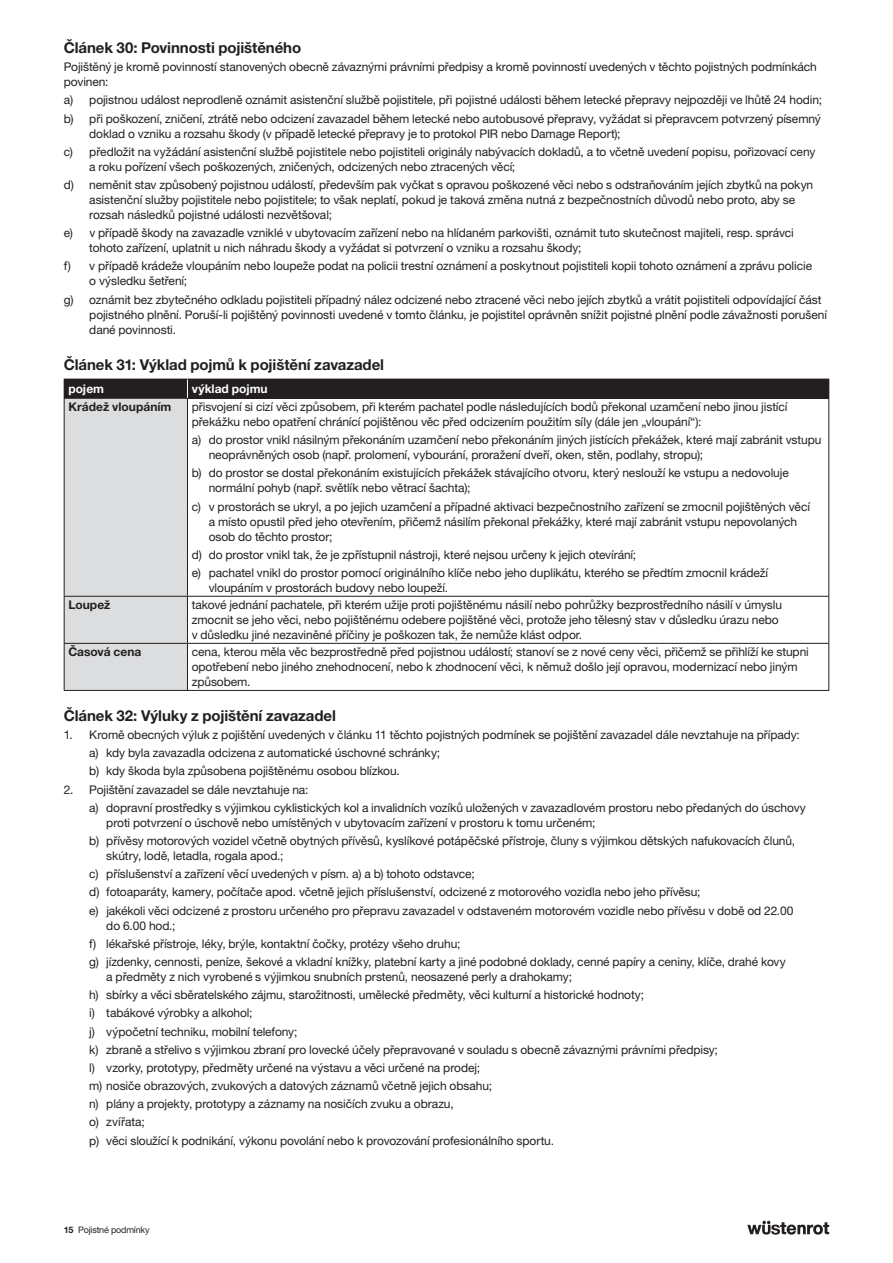
<style>
.page{position:relative;width:893px;height:1263px;background:#fff}
.page>*{position:absolute;margin:0;border:0;box-sizing:border-box;transform-origin:0 0}
.t1{font:700 15px "Helvetica Neue LT Pro";letter-spacing:-.005em;color:#231f20}
.t2{font:12px/18.1px "Helvetica Neue LT Pro";letter-spacing:-.005em;color:#231f20}
.t3{font:700 12px "Helvetica Neue LT Pro";color:#231f20}
.t4{font:700 12px "Helvetica Neue LT Pro";color:#fff}
.t5{font:9px "Helvetica Neue LT Pro";letter-spacing:-.02em;color:#231f20}
.s1{font-weight:700}
</style>
<div class="page">
<svg style="left:747px;top:1221px;width:82px;height:13px"></svg>
<div style="left:64px;top:379px;width:765px;height:19px;background:#231f20"></div>
<hr style="left:187px;top:398px;width:642px;height:1px;background:#231f20">
<hr style="left:828px;top:399px;width:1px;height:197px;background:#231f20">
<hr style="left:187px;top:596px;width:642px;height:1px;background:#231f20">
<hr style="left:828px;top:597px;width:1px;height:46px;background:#231f20">
<hr style="left:187px;top:643px;width:642px;height:1px;background:#231f20">
<hr style="left:828px;top:644px;width:1px;height:46px;background:#231f20">
<hr style="left:64px;top:690px;width:765px;height:1px;background:#231f20">
<svg style="left:64px;top:379px;width:124px;height:311px;background:#cccdcf"></svg>
<p class="t1" style="left:64px;top:42px;width:239px">Článek 30: Povinnosti pojištěného</p>
<p class="t2" style="left:64px;top:61px;width:755px;line-height:15px">Pojištěný je kromě povinností stanovených obecně závaznými právními předpisy a kromě povinností uvedených v těchto pojistných podmínkách povinen:</p>
<p class="t2" style="left:64px;top:92px;width:760px">a) pojistnou událost neprodleně oznámit asistenční službě pojistitele, při pojistné události během letecké přepravy nejpozději ve lhůtě 24 hodin; b) při poškození, zničení, ztrátě nebo odcizení zavazadel během letecké nebo autobusové přepravy, vyžádat si přepravcem potvrzený písemný</p>
<p class="t2" style="left:64px;top:125px;width:753px;text-indent:26px">doklad o vzniku a rozsahu škody (v případě letecké přepravy je to protokol PIR nebo Damage Report);<br>c) předložit na vyžádání asistenční službě pojistitele nebo pojistiteli originály nabývacích dokladů, a to včetně uvedení popisu, pořizovací ceny</p>
<p class="t2" style="left:64px;top:159px;width:751px;text-indent:26px">a roku pořízení všech poškozených, zničených, odcizených nebo ztracených věcí;<br>d) neměnit stav způsobený pojistnou událostí, především pak vyčkat s opravou poškozené věci nebo s odstraňováním jejích zbytků na pokyn</p>
<p class="t2" style="left:89px;top:193px;width:707px;line-height:15px">asistenční služby pojistitele nebo pojistitele; to však neplatí, pokud je taková změna nutná z bezpečnostních důvodů nebo proto, aby se rozsah následků pojistné události nezvětšoval;</p>
<p class="t2" style="left:89px;top:227px;width:706px;line-height:15px;text-indent:-26px">e) v případě škody na zavazadle vzniklé v ubytovacím zařízení nebo na hlídaném parkovišti, oznámit tuto skutečnost majiteli, resp. správci tohoto zařízení, uplatnit u nich náhradu škody a vyžádat si potvrzení o vzniku a rozsahu škody;</p>
<p class="t2" style="left:89px;top:260px;width:724px;line-height:15px;text-indent:-26px">f) v případě krádeže vloupáním nebo loupeže podat na policii trestní oznámení a poskytnout pojistiteli kopii tohoto oznámení a zprávu policie o výsledku šetření;</p>
<p class="t2" style="left:89px;top:293px;width:739px;line-height:15px;text-indent:-26px">g) oznámit bez zbytečného odkladu pojistiteli případný nález odcizené nebo ztracené věci nebo jejích zbytků a vrátit pojistiteli odpovídající část pojistného plnění. Poruší-li pojištěný povinnosti uvedené v tomto článku, je pojistitel oprávněn snížit pojistné plnění podle závažnosti porušení dané povinnosti.</p>
<p class="t1" style="left:64px;top:359px;width:322px">Článek 31: Výklad pojmů k pojištění zavazadel</p>
<p class="t4" style="left:68px;top:384px;width:37px">pojem</p>
<p class="t4" style="left:192px;top:384px;width:77px">výklad pojmu</p>
<p class="t3" style="left:68px;top:402px;width:105px">Krádež vloupáním</p>
<p class="t2" style="left:192px;top:400px;width:597px;line-height:15px">přisvojení si cizí věci způsobem, při kterém pachatel podle následujících bodů překonal uzamčení nebo jinou jistící překážku nebo opatření chránící pojištěnou věc před odcizením použitím síly (dále jen „vloupání“):</p>
<p class="t2" style="left:209px;top:434px;width:614px;line-height:15px;text-indent:-17px">a) do prostor vnikl násilným překonáním uzamčení nebo překonáním jiných jistících překážek, které mají zabránit vstupu neoprávněných osob (např. prolomení, vybourání, proražení dveří, oken, stěn, podlahy, stropu);</p>
<p class="t2" style="left:209px;top:467px;width:582px;line-height:15px;text-indent:-17px">b) do prostor se dostal překonáním existujících překážek stávajícího otvoru, který neslouží ke vstupu a nedovoluje normální pohyb (např. světlík nebo větrací šachta);</p>
<p class="t2" style="left:209px;top:500px;width:603px;line-height:15px;text-indent:-17px">c) v prostorách se ukryl, a po jejich uzamčení a případné aktivaci bezpečnostního zařízení se zmocnil pojištěných věcí a místo opustil před jeho otevřením, přičemž násilím překonal překážky, které mají zabránit vstupu nepovolaných osob do těchto prostor;</p>
<p class="t2" style="left:192px;top:547px;width:578px">d) do prostor vnikl tak, že je zpřístupnil nástroji, které nejsou určeny k jejich otevírání;<br>e) pachatel vnikl do prostor pomocí originálního klíče nebo jeho duplikátu, kterého se předtím zmocnil krádeží</p>
<p class="t2" style="left:209px;top:580px;width:241px">vloupáním v prostorách budovy nebo loupeží.</p>
<p class="t3" style="left:68px;top:600px;width:44px">Loupež</p>
<p class="t2" style="left:192px;top:598px;width:592px;line-height:15px">takové jednání pachatele, při kterém užije proti pojištěnému násilí nebo pohrůžky bezprostředního násilí v úmyslu zmocnit se jeho věci, nebo pojištěnému odebere pojištěné věci, protože jeho tělesný stav v důsledku úrazu nebo v důsledku jiné nezaviněné příčiny je poškozen tak, že nemůže klást odpor.</p>
<p class="t3" style="left:68px;top:647px;width:75px">Časová cena</p>
<p class="t2" style="left:192px;top:646px;width:619px;line-height:15px">cena, kterou měla věc bezprostředně před pojistnou událostí; stanoví se z nové ceny věci, přičemž se přihlíží ke stupni opotřebení nebo jiného znehodnocení, nebo k zhodnocení věci, k němuž došlo její opravou, modernizací nebo jiným způsobem.</p>
<p class="t1" style="left:64px;top:710px;width:274px">Článek 32: Výluky z pojištění zavazadel</p>
<p class="t2" style="left:89px;top:727px;width:712px;text-indent:-26px">1. Kromě obecných výluk z pojištění uvedených v článku 11 těchto pojistných podmínek se pojištění zavazadel dále nevztahuje na případy: a) kdy byla zavazadla odcizena z automatické úschovné schránky;<br>b) kdy škoda byla způsobena pojištěnému osobou blízkou.</p>
<p class="t2" style="left:89px;top:781px;width:718px;text-indent:-26px">2. Pojištění zavazadel se dále nevztahuje na:<br>a) dopravní prostředky s výjimkou cyklistických kol a invalidních vozíků uložených v zavazadlovém prostoru nebo předaných do úschovy</p>
<p class="t2" style="left:89px;top:815px;width:707px;text-indent:17px">proti potvrzení o úschově nebo umístěných v ubytovacím zařízení v prostoru k tomu určeném;<br>b) přívěsy motorových vozidel včetně obytných přívěsů, kyslíkové potápěčské přístroje, čluny s výjimkou dětských nafukovacích člunů,</p>
<p class="t2" style="left:89px;top:848px;width:706px;text-indent:17px">skútry, lodě, letadla, rogala apod.;<br>c) příslušenství a zařízení věcí uvedených v písm. a) a b) tohoto odstavce;<br>d) fotoaparáty, kamery, počítače apod. včetně jejich příslušenství, odcizené z motorového vozidla nebo jeho přívěsu;<br>e) jakékoli věci odcizené z prostoru určeného pro přepravu zavazadel v odstaveném motorovém vozidle nebo přívěsu v době od 22.00</p>
<p class="t2" style="left:89px;top:917px;width:698px;text-indent:17px">do 6.00 hod.;<br>f) lékařské přístroje, léky, brýle, kontaktní čočky, protézy všeho druhu;<br>g) jízdenky, cennosti, peníze, šekové a vkladní knížky, platební karty a jiné podobné doklady, cenné papíry a ceniny, klíče, drahé kovy</p>
<p class="t2" style="left:89px;top:969px;width:630px;text-indent:17px">a předměty z nich vyrobené s výjimkou snubních prstenů, neosazené perly a drahokamy;<br>h) sbírky a věci sběratelského zájmu, starožitnosti, umělecké předměty, věci kulturní a historické hodnoty;<br>i) tabákové výrobky a alkohol;<br>j) výpočetní techniku, mobilní telefony;<br>k) zbraně a střelivo s výjimkou zbraní pro lovecké účely přepravované v souladu s obecně závaznými právními předpisy; l) vzorky, prototypy, předměty určené na výstavu a věci určené na prodej;<br>m) nosiče obrazových, zvukových a datových záznamů včetně jejich obsahu;<br>n) plány a projekty, prototypy a záznamy na nosičích zvuku a obrazu,<br>o) zvířata;<br>p) věci sloužící k podnikání, výkonu povolání nebo k provozování profesionálního sportu.</p>
<p class="t5" style="left:64px;top:1226px;width:87px"><span class="s1">15</span> Pojistné podmínky</p>
</div>
